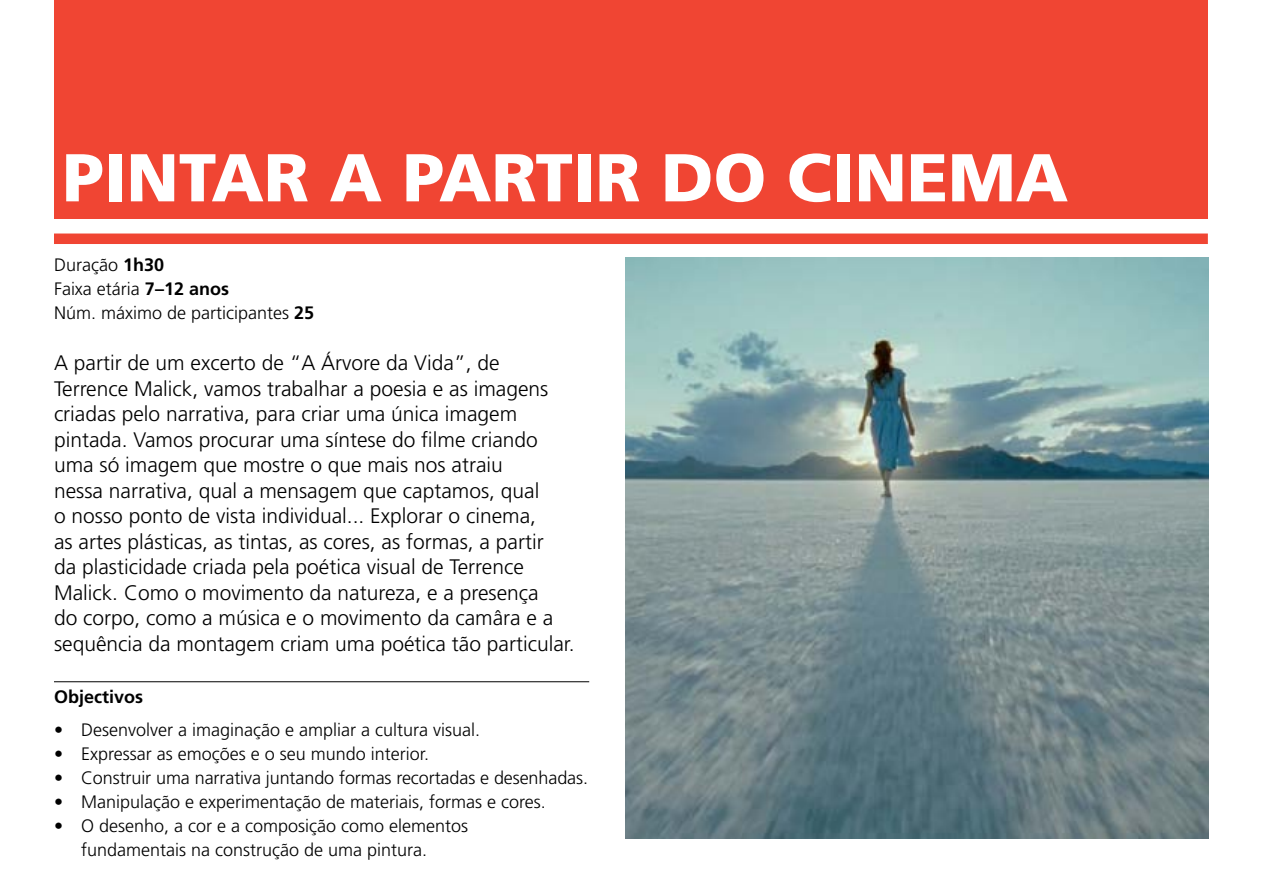
<style>
.page{position:relative;width:1263px;height:893px;background:#fff}
.page>*{position:absolute;margin:0;border:0;box-sizing:border-box;transform-origin:0 0}
.t1{font:900 67.5px "Frutiger LT Std";color:#fff}
.t2{font:300 21px/25.5px "Frutiger LT Std";color:#000}
.t3{font:300 18px/24px "Frutiger LT Std";color:#000}
.t4{font:700 18px "Frutiger LT Std";color:#000}
.s1{font-weight:700}
</style>
<div class="page">
<div style="left:54px;top:233px;width:1154px;height:11px;background:#f04533"></div>
<img style="left:625px;top:258px;width:584px;height:581px">
<hr style="left:54px;top:681px;width:535px;height:1px;background:#000">
<div style="left:54px;top:0;width:1154px;height:218px;background:#f04533"></div>
<h1 class="t1" style="left:63px;top:137px;width:1007px">PINTAR A PARTIR DO CINEMA</h1>
<p class="t3" style="left:54px;top:253px;width:262px">Duração <span class="s1">1h30<br></span>Faixa etária <span class="s1">7–12 anos<br></span>Núm. máximo de participantes <span class="s1">25</span></p>
<p class="t2" style="left:54px;top:351px;width:522px">A partir de um excerto de “A Árvore da Vida”, de Terrence Malick, vamos trabalhar a poesia e as imagens criadas pelo narrativa, para criar uma única imagem pintada. Vamos procurar uma síntese do filme criando uma só imagem que mostre o que mais nos atraiu<br>nessa narrativa, qual a mensagem que captamos, qual<br>o nosso ponto de vista individual... Explorar o cinema,<br>as artes plásticas, as tintas, as cores, as formas, a partir<br>da plasticidade criada pela poética visual de Terrence Malick. Como o movimento da natureza, e a presença<br>do corpo, como a música e o movimento da camâra e a sequência da montagem criam uma poética tão particular.</p>
<p class="t4" style="left:54px;top:686px;width:91px">Objectivos</p>
<p class="t3" style="left:54px;top:718px;width:428px">• Desenvolver a imaginação e ampliar a cultura visual.</p>
<p class="t3" style="left:54px;top:742px;width:377px">• Expressar as emoções e o seu mundo interior.</p>
<p class="t3" style="left:54px;top:766px;width:536px">• Construir uma narrativa juntando formas recortadas e desenhadas.</p>
<p class="t3" style="left:54px;top:790px;width:493px">• Manipulação e experimentação de materiais, formas e cores.</p>
<p class="t3" style="left:81px;top:814px;width:389px;text-indent:-27px">• O desenho, a cor e a composição como elementos fundamentais na construção de uma pintura.</p>
</div>
